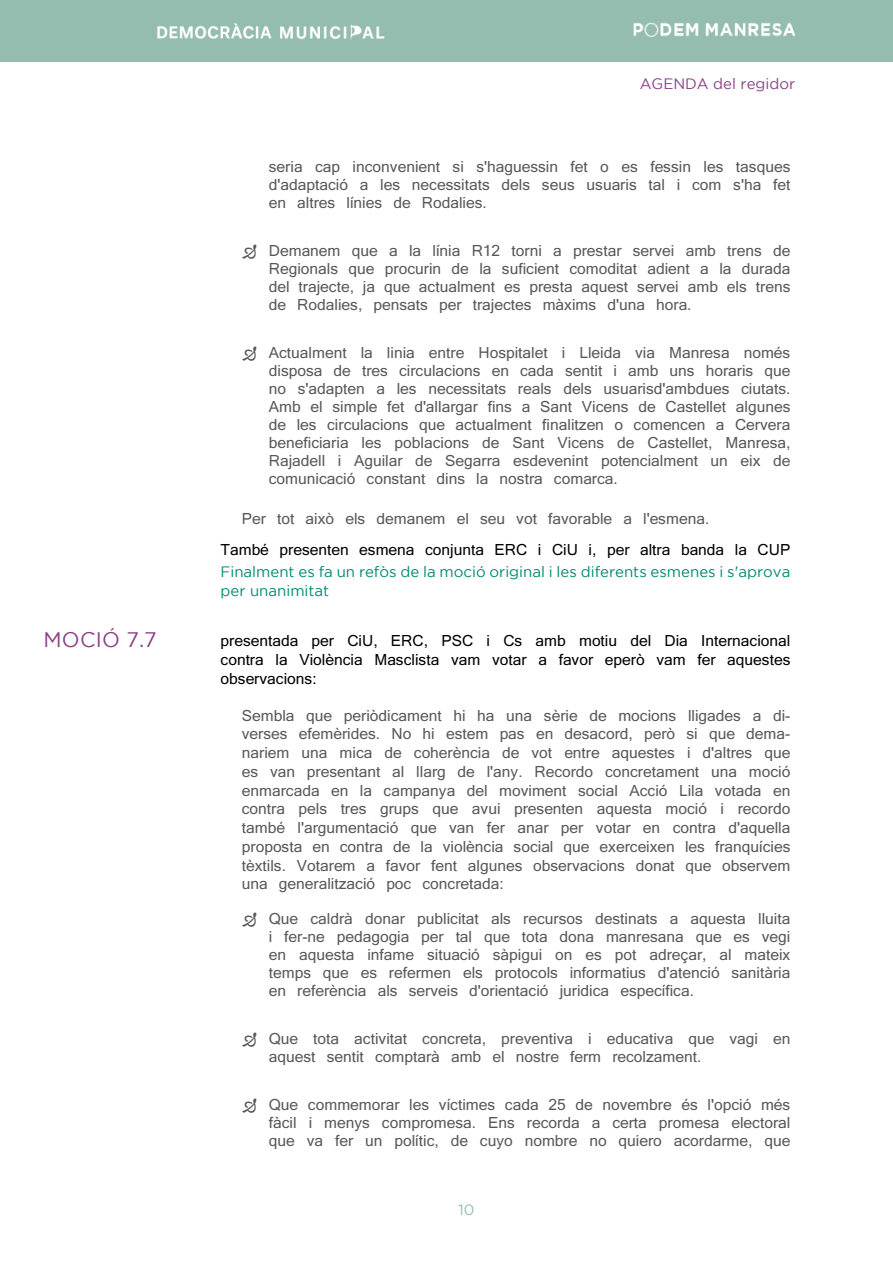
<style>
.page{position:relative;width:893px;height:1263px;background:#fff}
.page>*{position:absolute;margin:0;border:0;box-sizing:border-box;transform-origin:0 0}
.cuerpoNI{font:21px "Gotham";letter-spacing:.015em;color:#8b4085}
.cuerpoNI-2{font:15px/18px "Kartika";color:#58585a;text-align:justify}
.cuerpoNI-3{font:15px/18.8px "Kartika";color:#000;text-align:justify}
.cuerpoNI-4{font:15px/18.8px "Gotham";color:#008a73}
.t1{font:15px "Gotham";color:#8b4085}
.t2{font:15px "Gotham";color:#94bdb0}
</style>
<div class="page">
<div style="left:0;top:0;width:893px;height:62px;background:#94bdb0"></div>
<img style="left:157px;top:23px;width:228px;height:17px">
<img style="left:633px;top:23px;width:162px;height:13px">
<p class="t1" style="left:640px;top:75px;width:157px">AGENDA del regidor</p>
<p class="cuerpoNI-2" style="left:269px;top:159px;width:523px">seria cap inconvenient si s'haguessin fet o es fessin les tasques d'adaptació a les necessitats dels seus usuaris tal i com s'ha fet en altres línies de Rodalies.</p>
<p class="cuerpoNI-2" style="left:269px;top:243px;width:523px">Demanem que a la línia R12 torni a prestar servei amb trens de Regionals que procurin de la suficient comoditat adient a la durada del trajecte, ja que actualment es presta aquest servei amb els trens de Rodalies, pensats per trajectes màxims d'una hora.</p>
<p class="cuerpoNI-2" style="left:269px;top:345px;width:523px">Actualment la linia entre Hospitalet i Lleida via Manresa només disposa de tres circulacions en cada sentit i amb uns horaris que no s'adapten a les necessitats reals dels usuarisd'ambdues ciutats.<br>Amb el simple fet d'allargar fins a Sant Vicens de Castellet algunes de les circulacions que actualment finalitzen o comencen a Cervera beneficiaria les poblacions de Sant Vicens de Castellet, Manresa, Rajadell i Aguilar de Segarra esdevenint potencialment un eix de comunicació constant dins la nostra comarca.</p>
<p class="cuerpoNI-2" style="left:242px;top:511px;width:469px">Per tot això els demanem el seu vot favorable a l'esmena.</p>
<p class="cuerpoNI-3" style="left:221px;top:541px;width:571px">També presenten esmena conjunta ERC i CiU i, per altra banda la CUP</p>
<p class="cuerpoNI-4" style="left:221px;top:562px;width:571px">Finalment es fa un refòs de la moció original i les diferents esmenes i s'aprova per unanimitat</p>
<p class="cuerpoNI" style="left:43px;top:628px;width:115px">MOCIÓ 7.7</p>
<p class="cuerpoNI-3" style="left:221px;top:633px;width:571px">presentada per CiU, ERC, PSC i Cs amb motiu del Dia Internacional contra la Violència Masclista vam votar a favor eperò vam fer aquestes observacions:</p>
<p class="cuerpoNI-2" style="left:242px;top:707px;width:550px;line-height:18.8px">Sembla que periòdicament hi ha una sèrie de mocions lligades a di&shy;verses efemèrides. No hi estem pas en desacord, però si que dema&shy;nariem una mica de coherència de vot entre aquestes i d'altres que es van presentant al llarg de l'any. Recordo concretament una moció enmarcada en la campanya del moviment social Acció Lila votada en contra pels tres grups que avui presenten aquesta moció i recordo també l'argumentació que van fer anar per votar en contra d'aquella proposta en contra de la violència social que exerceixen les franquícies tèxtils. Votarem a favor fent algunes observacions donat que observem una generalització poc concretada:</p>
<p class="cuerpoNI-2" style="left:269px;top:911px;width:523px">Que caldrà donar publicitat als recursos destinats a aquesta lluita i fer-ne pedagogia per tal que tota dona manresana que es vegi en aquesta infame situació sàpigui on es pot adreçar, al mateix temps que es refermen els protocols informatius d'atenció sanitària en referència als serveis d'orientació juridica específica.</p>
<p class="cuerpoNI-2" style="left:269px;top:1031px;width:523px">Que tota activitat concreta, preventiva i educativa que vagi en aquest sentit comptarà amb el nostre ferm recolzament.</p>
<p class="cuerpoNI-2" style="left:269px;top:1097px;width:523px">Que commemorar les víctimes cada 25 de novembre és l'opció més fàcil i menys compromesa. Ens recorda a certa promesa electoral que va fer un polític, de cuyo nombre no quiero acordarme, que</p>
<p class="t2" style="left:459px;top:1202px;width:18px">10</p>
</div>
